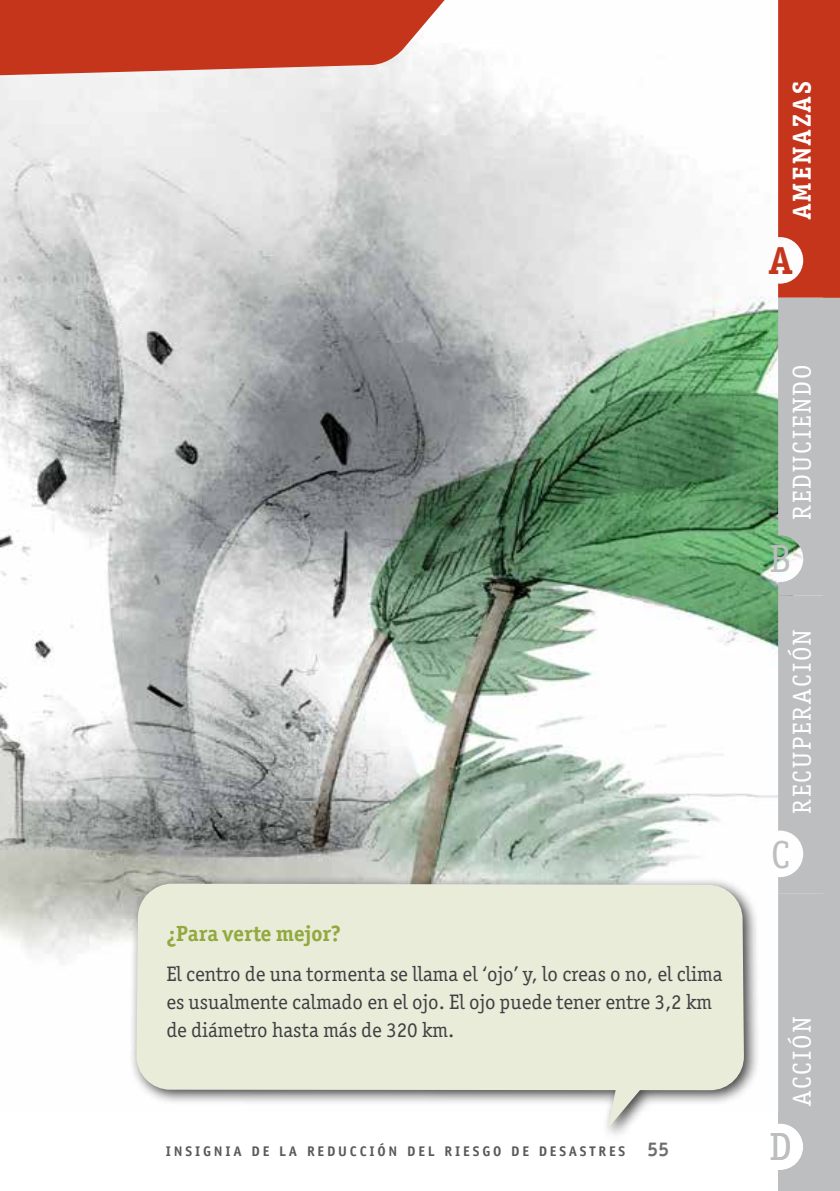
<style>
.page{position:relative;width:840px;height:1191px;background:#fff}
.page>*{position:absolute;margin:0;border:0;box-sizing:border-box;transform-origin:0 0}
.t1{font:39.2px "Officina Ser ITC Std";color:#bcbec0}
.t2{font:700 39.2px "Officina Ser ITC Std";color:#c5351c}
.t3{font:26px "Officina Ser ITC Std";letter-spacing:.08em;color:#fff}
.t4{font:700 26px "Officina Ser ITC Std";letter-spacing:.1em;color:#fff}
.t5{font:700 22px "Officina Ser ITC Std";color:#91a93e}
.t6{font:21px/28px "Officina Ser ITC Std";color:#414042}
.t7{font:700 20px "Officina Sans Std";color:#6d6e71}
.t8{font:700 14px "Officina Sans Std";letter-spacing:.2em;color:#58595b}
</style>
<div class="page">
<img style="left:0;top:81px;width:777px;height:879px">
<svg style="left:0;top:0;width:479px;height:81px"></svg>
<div style="left:128px;top:875px;width:631px;height:268px;background:#000;opacity:.75"></div>
<div style="left:136px;top:883px;width:607px;height:207px;background:#eaecda"></div>
<svg style="left:607px;top:1079px;width:41px;height:49px"></svg>
<svg style="left:777px;top:0;width:62px;height:1191px;background:#c1a29d"></svg>
<p class="t5" style="left:166px;top:920px;width:176px">¿Para verte mejor?</p>
<p class="t6" style="left:166px;top:959px;width:557px">El centro de una tormenta se llama el ‘ojo’ y, lo creas o no, el clima es usualmente calmado en el ojo. El ojo puede tener entre 3,2 km de diámetro hasta más de 320 km.</p>
<p class="t8" style="left:166px;top:1142px;width:461px">INSIGNIA DE LA REDUCCIÓN DEL RIESGO DE DESASTRES</p>
<p class="t7" style="left:646px;top:1136px;width:24px">55</p>
<p class="t4" style="left:785px;top:219px;width:140px;rotate:-90deg">AMENAZAS</p>
<h1 class="t2" style="left:769px;top:237px;width:24px">A</h1>
<p class="t3" style="left:786px;top:520px;width:157px;rotate:-90deg">REDUCIENDO</p>
<h1 class="t1" style="left:769px;top:536px;width:24px">B</h1>
<p class="t3" style="left:786px;top:814px;width:186px;rotate:-90deg">RECUPERACIÓN</p>
<h1 class="t1" style="left:770px;top:831px;width:20px">C</h1>
<p class="t3" style="left:786px;top:1106px;width:90px;rotate:-90deg">ACCIÓN</p>
<h1 class="t1" style="left:769px;top:1124px;width:24px">D</h1>
</div>
